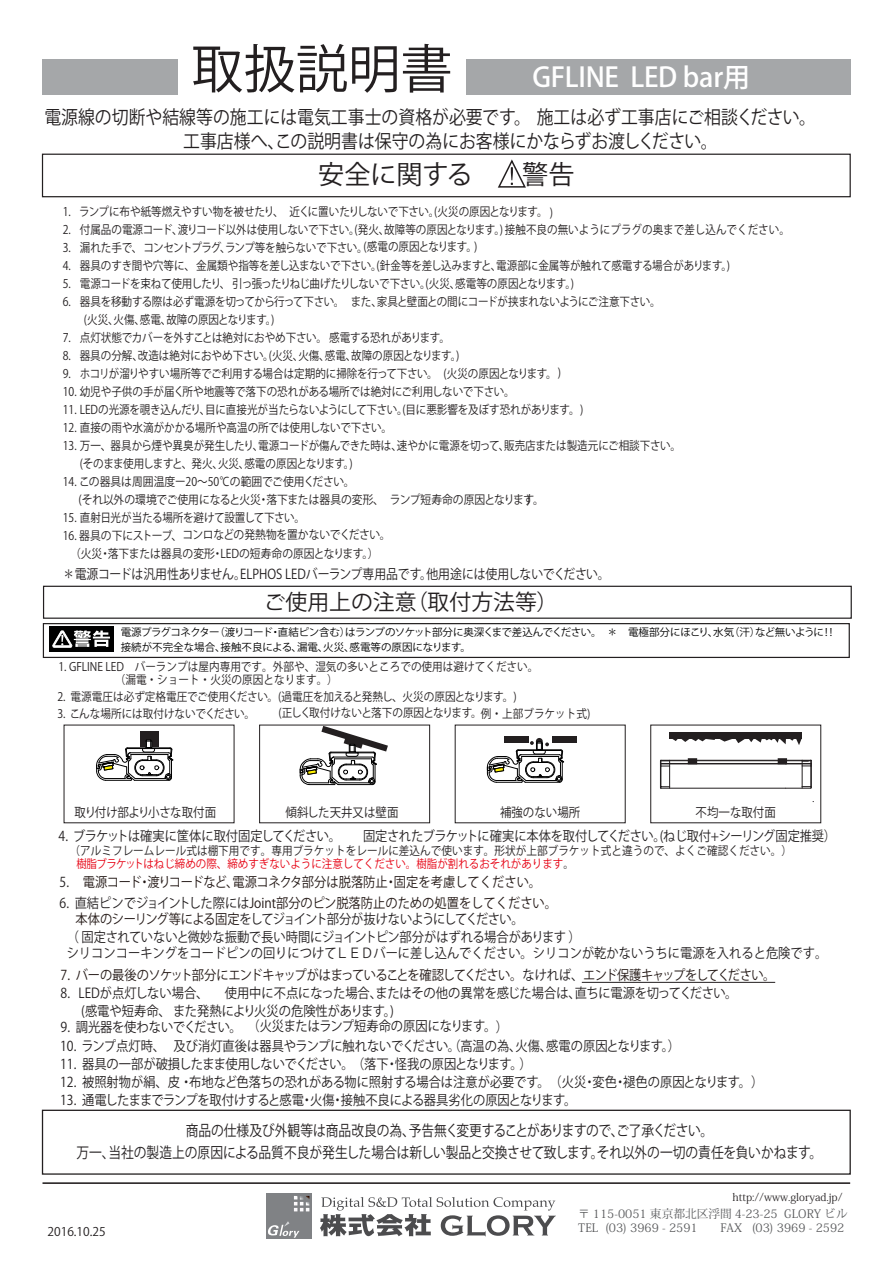
<style>
.page{position:relative;width:893px;height:1263px;background:#fff}
.page>*{position:absolute;margin:0;border:0;box-sizing:border-box;transform-origin:0 0}
.t1{font:52.2px "DFHS Gothic W3 90 msp 90 ms RKSJ H";color:#231f20}
.t2{font:500 27px "Koz Go Pro";letter-spacing:-.01em;color:#fff}
.t3{font:26.1px "DFHS Gothic W3 90 msp 90 ms RKSJ H";color:#231f20}
.t4{font:21.9px "DFHS Gothic W3 90 msp 90 ms RKSJ H";color:#231f20}
.t5{font:18.75px/24.5px "DFHS Mincho W5 90 msp 90 ms RKSJ H";color:#231f20;scale:.9 1}
.t6{font:15px/21.8px "DFHS Gothic W3 90 msp 90 ms RKSJ H";color:#231f20;text-align:center;scale:.85 1}
.t7{font:13.65px/18px "DFHS Gothic W3 90 msp 90 ms RKSJ H";color:#231f20;scale:.9 1}
.t8{font:13.65px "DFHS Gothic W3 90 msp 90 ms RKSJ H";letter-spacing:-.03em;color:#231f20;scale:.9 1}
.t9{font:13.65px "DFHS Gothic W3 90 msp 90 ms RKSJ H";color:#231815;scale:.9 1}
.t10{font:13.65px "DFHS Gothic W3 90 msp 90 ms RKSJ H";letter-spacing:-.06em;color:#231815;scale:.9 1}
.t11{font:13.65px "DFHS Gothic W3 90 msp 90 ms RKSJ H";letter-spacing:-.02em;color:#231f20;scale:.9 1}
.t12{font:13.65px "DFHS Gothic W3 90 msp 90 ms RKSJ H";letter-spacing:-.035em;color:#231f20;scale:.9 1}
.t13{font:13.65px "DFHS Gothic W3 90 msp 90 ms RKSJ H";letter-spacing:-.07em;color:#231f20;scale:.9 1}
.t14{font:13.5px "DFHS Gothic W3 90 msp 90 ms RKSJ H";letter-spacing:-.005em;color:#231f20;scale:.88 1}
.t15{font:12.75px "DFHS Mincho W3 90 msp 90 ms RKSJ H";color:#231f20;scale:.9 1}
.t16{font:12.75px "DFHS Mincho W3 90 msp 90 ms RKSJ H";letter-spacing:-.04em;color:#231f20;scale:.9 1}
.t17{font:12px/18px "DFHS Gothic W3 90 msp 90 ms RKSJ H";color:#231f20;scale:.88 1}
.t18{font:12px/18px "DFHS Gothic W3 90 msp 90 ms RKSJ H";letter-spacing:-.03em;color:#231f20;scale:.88 1}
.t19{font:12px "DFHS Gothic W3 90 msp 90 ms RKSJ H";letter-spacing:-.04em;color:#231f20;scale:.88 1}
.t20{font:12px "DFHS Gothic W3 90 msp 90 ms RKSJ H";letter-spacing:-.02em;color:#231f20;scale:.88 1}
.t21{font:12px "Hira Kaku Pro W3 90 ms RKSJ H";color:#231f20}
.t22{font:11.85px/12.8px "DFHS Gothic W3 90 msp 90 ms RKSJ H";color:#231f20;scale:.9 1}
.t23{font:11.7px/14.4px "Koz Min Pro";color:#58595b}
.t24{font:11.7px "DFHS Gothic W3 90 msp 90 ms RKSJ H";color:#e60012;scale:.9 1}
.t25{font:10.65px "Koz Min Pro";color:#231f20}
.t26{font:10.5px/15px "Koz Go Pro";letter-spacing:-.025em;color:#000}
.s1{color:#231f20}
.s2{color:#231815}
</style>
<div class="page">
<div style="left:42px;top:154px;width:809px;height:43px;border:1px solid #231f20"></div>
<svg style="left:497px;top:159px;width:29px;height:29px"></svg>
<div style="left:43px;top:586px;width:809px;height:33px;border:1px solid #231f20"></div>
<hr style="left:43px;top:1182px;width:807px;height:2px;background:#231f20">
<div style="left:42px;top:1110px;width:809px;height:65px;border:1px solid #231f20"></div>
<div style="left:466px;top:59px;width:384px;height:35px;background:#a5a7a9"></div>
<div style="left:43px;top:59px;width:135px;height:35px;background:#a5a7a9"></div>
<div style="left:140px;top:731px;width:18px;height:16px;background:#231f20"></div>
<div style="left:259px;top:725px;width:171px;height:98px;border:1px solid #231f20"></div>
<div style="left:504px;top:737px;width:24px;height:6px;background:#231f20"></div>
<div style="left:552px;top:737px;width:24px;height:6px;background:#231f20"></div>
<div style="left:536px;top:738px;width:7px;height:7px;background:#231f20;border-radius:50%"></div>
<div style="left:669px;top:733px;width:133px;height:6px;background:#231f20"></div>
<svg style="left:672px;top:739px;width:129px;height:6px"></svg>
<hr style="left:661px;top:764px;width:125px;height:1px;background:#231f20">
<hr style="left:661px;top:788px;width:125px;height:1px;background:#231f20">
<hr style="left:661px;top:763px;width:125px;height:1px;background:#231f20">
<svg style="left:660px;top:760px;width:10px;height:29px"></svg>
<hr style="left:661px;top:760px;width:125px;height:1px;background:#231f20">
<svg style="left:688px;top:758px;width:9px;height:5px"></svg>
<svg style="left:778px;top:758px;width:34px;height:31px"></svg>
<svg style="left:320px;top:1197px;width:236px;height:39px"></svg>
<div style="left:266px;top:1194px;width:46px;height:45px;background:#808285"></div>
<svg style="left:268px;top:1221px;width:31px;height:17px"></svg>
<svg style="left:294px;top:1196px;width:15px;height:15px"></svg>
<hr style="left:582px;top:982px;width:193px;height:1px;background:#231f20">
<div style="left:43px;top:623px;width:807px;height:35px;border:1px solid #231f20"></div>
<div style="left:50px;top:626px;width:64px;height:26px;background:#000"></div>
<svg style="left:52px;top:631px;width:58px;height:17px"></svg>
<svg style="left:96px;top:740px;width:77px;height:41px"></svg>
<svg style="left:300px;top:726px;width:88px;height:59px"></svg>
<svg style="left:487px;top:741px;width:77px;height:42px"></svg>
<h1 class="t1" style="left:191px;top:39px;width:263px">取扱説明書</h1>
<h2 class="t2" style="left:533px;top:60px;width:219px">GFLINE LED bar用</h2>
<h3 class="t5" style="left:183px;top:105px;width:705px;text-indent:-139px">電源線の切断や結線等の施工には電気工事士の資格が必要です。施工は必ず工事店にご相談ください。工事店様へ、この説明書は保守の為にお客様にかならずお渡しください。</h3>
<h3 class="t3" style="left:318px;top:160px;width:258px">安全に関する 　警告</h3>
<p class="t17" style="left:63px;top:203px;width:558px">1. ランプに布や紙等燃えやすい物を被せたり、近くに置いたりしないで下さい。(火災の原因となります。 )</p>
<p class="t17" style="left:63px;top:221px;width:828px">2. 付属品の電源コード、渡りコード以外は使用しないで下さい。(発火、故障等の原因となります。接触不良の無いようにプラグの奥まで差し込んでください。</p>
<p class="t17" style="left:500px;top:221px;width:5px">)</p>
<p class="t19" style="left:63px;top:241px;width:473px">3. 漏れた手で、コンセントプラグ、ランプ等を触らないで下さい。(感電の原因となります。)</p>
<p class="t17" style="left:63px;top:257px;width:762px">4. 器具のすき間や穴等に、金属類や指等を差し込まないで下さい。(針金等を差し込みますと、電源部に金属等が触れて感電する場合があります。)</p>
<p class="t19" style="left:63px;top:277px;width:584px">5. 電源コードを束ねて使用したり、引っ張ったりねじ曲げたりしないで下さい。(火災、感電等の原因となります。)</p>
<p class="t18" style="left:63px;top:293px;width:681px">6. 器具を移動する際は必ず電源を切ってから行って下さい。また、家具と壁面との間にコードが挟まれないようにご注意下さい。　　(火災、火傷、感電、故障の原因となります。)</p>
<p class="t17" style="left:63px;top:329px;width:441px">7. 点灯状態でカバーを外すことは絶対におやめ下さい。感電する恐れがあります。</p>
<p class="t17" style="left:63px;top:347px;width:454px">8. 器具の分解、改造は絶対におやめ下さい。(火災、火傷、感電、故障の原因となります。)</p>
<p class="t17" style="left:63px;top:365px;width:567px">9. ホコリが溜りやすい場所等でご利用する場合は定期的に掃除を行って下さい。 (火災の原因となります。)</p>
<p class="t17" style="left:63px;top:383px;width:515px">10. 幼児や子供の手が届く所や地震等で落下の恐れがある場所では絶対にご利用しないで下さい。</p>
<p class="t20" style="left:63px;top:403px;width:593px">11. LEDの光源を覗き込んだり、目に直接光が当たらないようにして下さい。(目に悪影響を及ぼす恐れがあります。)</p>
<p class="t17" style="left:63px;top:419px;width:376px">12. 直接の雨や水滴がかかる場所や高温の所では使用しないで下さい。</p>
<p class="t17" style="left:80px;top:437px;width:684px;text-indent:-17px">13. 万一、器具から煙や異臭が発生したり、電源コードが傷んできた時は、速やかに電源を切って、販売店または製造元にご相談下さい。(そのまま使用しますと、発火、火災、感電の原因となります。)</p>
<p class="t17" style="left:63px;top:473px;width:548px">14. この器具は周囲温度ー20～50℃の範囲でご使用ください。<br>　 (それ以外の環境でご使用になると火災・落下または器具の変形、ランプ短寿命の原因となります) 。</p>
<p class="t18" style="left:63px;top:509px;width:277px">15. 直射日光が当たる場所を避けて設置して下さい。</p>
<p class="t17" style="left:63px;top:525px;width:374px;line-height:18.8px;text-align:center">16. 器具の下にストーブ、コンロなどの発熱物を置かないでください。（火災・落下または器具の変形・LEDの短寿命の原因となります。）</p>
<p class="t14" style="left:63px;top:566px;width:623px">＊電源コードは汎用性ありません。ELPHOS LEDバーランプ専用品です。他用途には使用しないでください。</p>
<h3 class="t4" style="left:264px;top:590px;width:296px">ご使用上の注意（取付方法等）</h3>
<p class="t26" style="left:121px;top:625px;width:717px">電源プラグコネクター（渡りコード・直結ピン含む）はランプのソケット部分に奥深くまで差込んでください。　＊　電極部分にほこり、水気（汗）など無いように！！接続が不完全な場合、接触不良による、漏電、火災、感電等の原因になります。</p>
<p class="t22" style="left:51px;top:661px;width:543px;text-indent:7px">1. GFLINE LED　バーランプは屋内専用です。外部や、湿気の多いところでの使用は避けてください。　　　　　　（漏電・ショート・火災の原因となります。）</p>
<p class="t22" style="left:57px;top:690px;width:512px">2. 電源電圧は必ず定格電圧でご使用ください。(過電圧を加えると発熱し、火災の原因となります。)</p>
<p class="t22" style="left:57px;top:707px;width:221px">3. こんな場所には取付けないでください。</p>
<p class="t22" style="left:278px;top:707px;width:348px">(正しく取付けないと落下の原因となります。例・上部ブラケット式)</p>
<p class="t16" style="left:74px;top:805px;width:159px">取り付け部より小さな取付面</p>
<p class="t15" style="left:285px;top:805px;width:127px">傾斜した天井又は壁面</p>
<p class="t15" style="left:500px;top:805px;width:91px">補強のない場所</p>
<p class="t15" style="left:695px;top:805px;width:91px">不均一な取付面</p>
<p class="t8" style="left:59px;top:829px;width:315px">4. ブラケットは確実に筐体に取付固定してください。</p>
<p class="t8" style="left:363px;top:829px;width:527px">固定されたブラケットに確実に本体を取付してください。(ねじ取付+シーリング固定推奨）</p>
<p class="t9" style="left:60px;top:875px;width:537px"><span class="s1">5.</span> 電源コード・渡りコードなど、電源コネクタ部分は脱落防止・固定を考慮してください。</p>
<p class="t9" style="left:60px;top:895px;width:554px"><span class="s1">6. 直結ピンでジョイントした際には</span>Joint部分のピン脱落防止のための処置をしてください。</p>
<p class="t13" style="left:51px;top:911px;width:527px"><span class="s2">　　本体のシーリング等による固定</span>をしてジョイント部分が抜けないようにしてください。</p>
<p class="t11" style="left:51px;top:929px;width:590px">　　（ 固定されていないと微妙な振動で長い時間にジョイントピン部分がはずれる場合があります）</p>
<p class="t7" style="left:67px;top:945px;width:846px">シリコンコーキングをコードピンの回りにつけてＬＥＤバーに差し込んでください。シリコンが乾かないうちに電源を入れると危険です。</p>
<p class="t10" style="left:61px;top:967px;width:796px">7. バーの最後のソケット部分にエンドキャップがはまっていることを確認してください。<span class="s1">なければ、</span>エンド保護キャップをしてください。</p>
<p class="t7" style="left:69px;top:984px;width:744px;text-indent:-8px">8. LEDが点灯しない場合、 使用中に不点になった場合、またはその他の異常を感じた場合は、直ちに電源を切ってください。　(感電や短寿命、また発熱により火災の危険性があります。)</p>
<p class="t7" style="left:61px;top:1018px;width:499px">9. 調光器を使わないでください。（火災またはランプ短寿命の原因になります。）</p>
<p class="t7" style="left:60px;top:1038px;width:690px">10. ランプ点灯時、 及び消灯直後は器具やランプに触れないでください。（高温の為、火傷、感電の原因となります。）</p>
<p class="t12" style="left:60px;top:1057px;width:525px">11. 器具の一部が破損したまま使用しないでください。（落下・怪我の原因となります。）</p>
<p class="t7" style="left:60px;top:1074px;width:783px">12. 被照射物が絹、皮・布地など色落ちの恐れがある物に照射する場合は注意が必要です。（火災・変色・褪色の原因となります。）</p>
<p class="t8" style="left:60px;top:1093px;width:575px">13. 通電したままでランプを取付けすると感電・火傷・接触不良による器具劣化の原因となります。</p>
<p class="t22" style="left:70px;top:844px;width:804px">（アルミフレームレール式は棚下用です。専用ブラケットをレールに差込んで使います。形状が上部ブラケット式と違うので、よくご確認ください。）</p>
<p class="t24" style="left:66px;top:857px;width:565px"><span class="s1">　</span>樹脂ブラケットはねじ締めの際、締めすぎないように注意してください。樹脂が割れるおそれがあります<span class="s1">。</span></p>
<p class="t6" style="left:76px;top:1120px;width:879px">商品の仕様及び外観等は商品改良の為、予告無く変更することがありますので、ご了承ください。<br>万一、当社の製造上の原因による品質不良が発生した場合は新しい製品と交換させて致します。それ以外の一切の責任を負いかねます。</p>
<p class="t21" style="left:48px;top:1225px;width:60px">2016.10.25</p>
<p class="t25" style="left:732px;top:1189px;width:111px">http://www.gloryad.jp/</p>
<p class="t23" style="left:578px;top:1206px;width:271px">〒 115-0051 東京都北区浮間 4-23-25 GLORY ビル<br>TEL (03) 3969 - 2591</p>
<p class="t23" style="left:720px;top:1220px;width:125px">FAX (03) 3969 - 2592</p>
</div>
